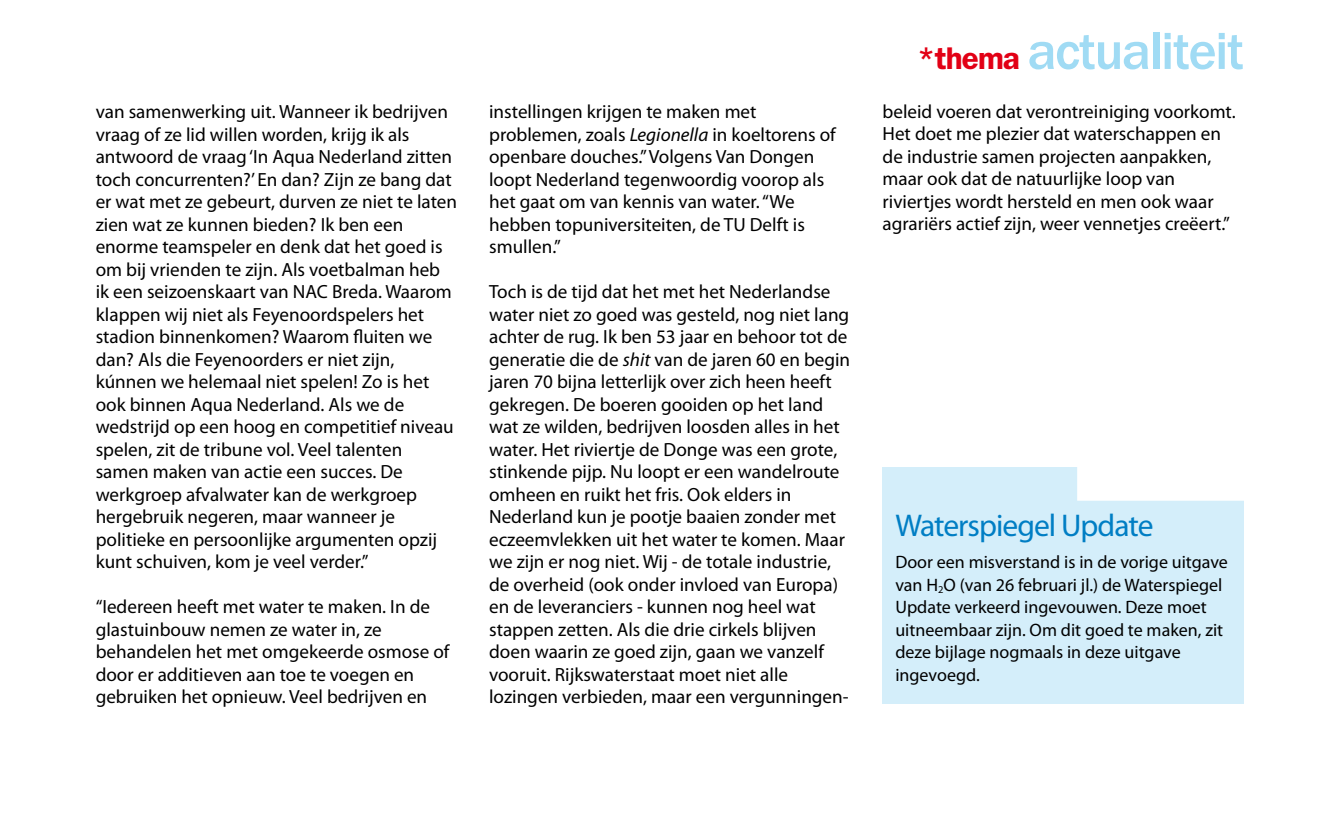
<style>
.page{position:relative;width:1339px;height:816px;background:#fff}
.page>*{position:absolute;margin:0;border:0;box-sizing:border-box;transform-origin:0 0}
.t1{font:500 54px "ITC Franklin Gothic Std";letter-spacing:-.03em;color:#a0dbf4}
.t2{font:31.5px "Myriad Pro";letter-spacing:-.03em;color:#007ec4}
.t3{font:19.12px/22.5px "Myriad Pro";color:#000}
.t4{font:18px/22.5px "Myriad Pro";color:#000}
.s1{font-style:italic}
.s2{font-weight:600;font-size:31.5px;color:#e20015}
</style>
<div class="page">
<div style="left:882px;top:467px;width:362px;height:236px;background:#d4eefa"></div>
<div style="left:1077px;top:465px;width:167px;height:36px;background:#fff"></div>
<p class="t3" style="left:96px;top:101px;width:363px">van samenwerking uit. Wanneer ik bedrijven vraag of ze lid willen worden, krijg ik als antwoord de vraag ‘I n Aqua Nederland zitten toch concurrenten?’ En dan? Zijn ze bang dat er wat met ze gebeurt, durven ze niet te laten zien wat ze kunnen bieden? I k ben een enorme teamspeler en denk dat het goed is om bij vrienden te zijn. Als voetbalman heb ik een seizoenskaart van NAC</p>
<p class="t3" style="left:96px;top:281px;width:359px;text-indent:236px">Breda. Waarom klappen wij niet als Feyenoordspelers het stadion binnenkomen? Waarom fluiten we dan? Als die Feyenoorders er niet zijn, kúnnen we helemaal niet spelen! Zo is het ook binnen Aqua Nederland. Als we de wedstrijd op een hoog en competitief niveau spelen, zit de tribune vol. Veel talenten samen maken van actie een succes. De werkgroep afvalwater kan de werkgroep hergebruik negeren, maar wanneer je politieke en persoonlijke argumenten opzij kunt schuiven, kom je veel verder.”</p>
<p class="t3" style="left:96px;top:596px;width:356px">“Iedereen heeft met water te maken. I n de glastuinbouw nemen ze water in, ze behandelen het met omgekeerde osmose of door er additieven aan toe te voegen en gebruiken het opnieuw. Veel bedrijven en</p>
<p class="t3" style="left:489px;top:101px;width:349px">instellingen krijgen te maken met problemen, zoals <span class="s1">Legionella</span> in koeltorens of openbare douches.” Volgens Van Dongen loopt Nederland tegenwoordig voorop als het gaat om van kennis van water. “We hebben topuniversiteiten, de TU Delft is smullen.”</p>
<p class="t3" style="left:489px;top:281px;width:362px">Toch is de tijd dat het met het Nederlandse water niet zo goed was gesteld, nog niet lang achter de rug. I k ben 53 jaar en behoor tot de generatie die de <span class="s1">shit</span> van de jaren 60 en begin jaren 70 bijna letterlijk over zich heen heeft gekregen. De boeren gooiden op het land wat ze wilden, bedrijven loosden alles in het water. Het riviertje de Donge was een grote, stinkende pijp. Nu loopt er een wandelroute omheen en ruikt het fris. Ook elders in Nederland kun je pootje baaien zonder met eczeemvlekken uit het water te komen. Maar we zijn er nog niet. Wij - de totale industrie, de overheid (ook onder invloed van Europa) en de leveranciers - kunnen nog heel wat stappen zetten. Als die drie cirkels blijven doen waarin ze goed zijn, gaan we vanzelf vooruit. Rijkswaterstaat moet niet alle lozingen verbieden, maar een vergunningen-</p>
<h1 class="t1" style="left:917px;top:21px;width:329px"><span class="s2">*thema</span> actualiteit</h1>
<p class="t3" style="left:882px;top:101px;width:355px">beleid voeren dat verontreiniging voorkomt.<br>Het doet me plezier dat waterschappen en de industrie samen projecten aanpakken, maar ook dat de natuurlijke loop van riviertjes wordt hersteld en men ook waar agrariërs actief zijn, weer vennetjes creëert.”</p>
<h2 class="t2" style="left:895px;top:508px;width:260px">Waterspiegel Update</h2>
<p class="t4" style="left:895px;top:551px;width:334px">Door een misverstand is in de vorige uitgave van H <sub>2</sub>O (van 26 februari jl.) de Waterspiegel Update verkeerd ingevouwen. Deze moet uitneembaar zijn. Om dit goed te maken, zit deze bijlage nogmaals in deze uitgave ingevoegd.</p>
</div>
